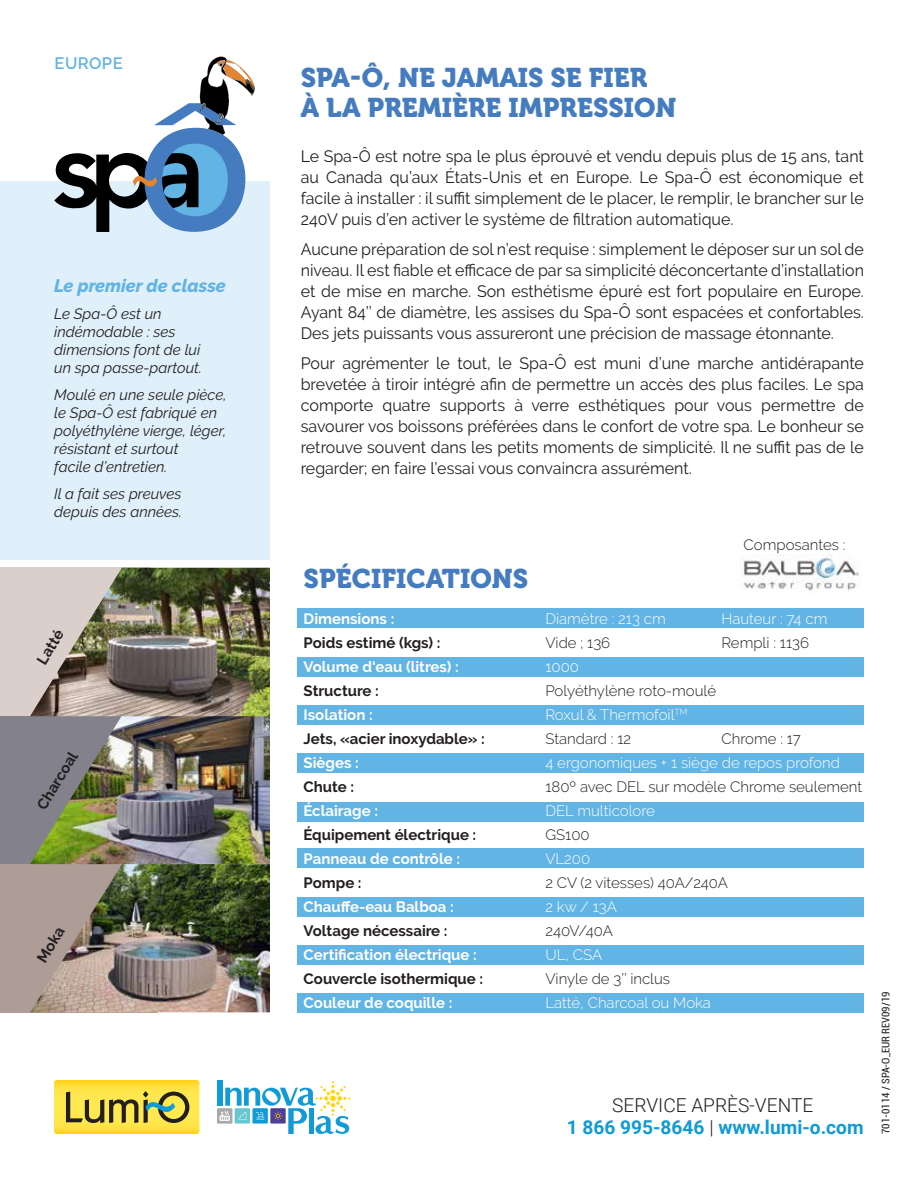
<style>
.page{position:relative;width:918px;height:1188px;background:#fff}
.page>*{position:absolute;margin:0;border:0;box-sizing:border-box;transform-origin:0 0}
.t1{font:26.85px/29.7px "Museo 900";color:#457cbf}
.t2{font:700 19.2px/22.4px "Roboto";color:#109ad6;text-align:center}
.t3{font:italic 800 18px "Raleway";color:#62b4e4}
.t4{font:16.5px/21px "Raleway";color:#231f20;text-align:justify}
.t5{font:600 16.5px "Raleway";letter-spacing:.025em;color:#62b4e4}
.t6{font:italic 15px/18px "Raleway";color:#231f20}
.t7{font:300 15px "Raleway";color:#231f20}
.t8{font:700 15px "Raleway";color:#231f20}
.t9{font:700 15px "Raleway";color:#fff}
.t10{font:300 15px "Raleway";color:#fff}
.t11{font:condensed 10.5px "Roboto";color:#231f20}
.s1{font-weight:300;color:#231f20}
</style>
<div class="page">
<div style="left:0;top:181px;width:270px;height:379px;background:#e0f0fa"></div>
<div style="left:0;top:716px;width:193px;height:148px;background:#83818b"></div>
<div style="left:0;top:864px;width:158px;height:149px;background:#ae9c97"></div>
<svg style="left:54px;top:56px;width:201px;height:176px"></svg>
<div style="left:218px;top:1080px;width:5px;height:26px;background:#109ad6"></div>
<svg style="left:217px;top:1108px;width:15px;height:16px"></svg>
<svg style="left:220px;top:1081px;width:130px;height:53px"></svg>
<svg style="left:54px;top:1080px;width:145px;height:54px;background:#d8c340"></svg>
<div style="left:298px;top:608px;width:566px;height:20px;background:#62b4e4"></div>
<div style="left:298px;top:657px;width:566px;height:19px;background:#62b4e4"></div>
<div style="left:298px;top:705px;width:566px;height:20px;background:#62b4e4"></div>
<div style="left:298px;top:753px;width:566px;height:20px;background:#62b4e4"></div>
<div style="left:298px;top:802px;width:566px;height:19px;background:#62b4e4"></div>
<div style="left:298px;top:849px;width:566px;height:19px;background:#62b4e4"></div>
<div style="left:298px;top:897px;width:566px;height:19px;background:#62b4e4"></div>
<div style="left:298px;top:945px;width:566px;height:20px;background:#62b4e4"></div>
<div style="left:298px;top:994px;width:566px;height:19px;background:#62b4e4"></div>
<img style="left:30px;top:568px;width:240px;height:444px">
<img style="left:739px;top:554px;width:120px;height:37px">
<img style="left:0;top:567px;width:150px;height:149px">
<p class="t5" style="left:55px;top:54px;width:69px">EUROPE</p>
<p class="t3" style="left:54px;top:275px;width:173px">Le premier de classe</p>
<p class="t6" style="left:54px;top:305px;width:149px">Le Spa-Ô est un indémodable : ses dimensions font de lui un spa passe-partout.</p>
<p class="t6" style="left:54px;top:386px;width:174px">Moulé en une seule pièce, le Spa-Ô est fabriqué en polyéthylène vierge, léger, résistant et surtout<br>facile d’entretien.</p>
<p class="t6" style="left:54px;top:485px;width:129px">Il a fait ses preuves depuis des années.</p>
<p class="t8" style="left:33px;top:659px;width:39px;rotate:-59deg">Latté</p>
<p class="t8" style="left:33px;top:804px;width:66px;rotate:-59deg">Charcoal</p>
<p class="t8" style="left:33px;top:957px;width:40px;rotate:-59deg">Moka</p>
<h1 class="t1" style="left:301px;top:63px;width:377px">SPA-Ô, NE JAMAIS SE FIER<br>À LA PREMIÈRE IMPRESSION</h1>
<p class="t4" style="left:301px;top:145px;width:565px">Le Spa-Ô est notre spa le plus éprouvé et vendu depuis plus de 15 ans, tant au Canada qu’aux États-Unis et en Europe. Le Spa-Ô est économique et facile à installer : il suffit simplement de le placer, le remplir, le brancher sur le 240V puis d’en activer le système de filtration automatique.</p>
<p class="t4" style="left:301px;top:238px;width:565px">Aucune préparation de sol n’est requise : simplement le déposer sur un sol de niveau. Il est fiable et efficace de par sa simplicité déconcertante d’installation et de mise en marche. Son esthétisme épuré est fort populaire en Europe.<br>Ayant 84’’ de diamètre, les assises du Spa-Ô sont espacées et confortables.<br>Des jets puissants vous assureront une précision de massage étonnante.</p>
<p class="t4" style="left:301px;top:352px;width:565px">Pour agrémenter le tout, le Spa-Ô est muni d’une marche antidérapante brevetée à tiroir intégré afin de permettre un accès des plus faciles. Le spa comporte quatre supports à verre esthétiques pour vous permettre de savourer vos boissons préférées dans le confort de votre spa. Le bonheur se retrouve souvent dans les petits moments de simplicité. Il ne suffit pas de le regarder; en faire l’essai vous convaincra assurément.</p>
<p class="t7" style="left:744px;top:536px;width:103px">Composantes :</p>
<h1 class="t1" style="left:304px;top:564px;width:226px">SPÉCIFICATIONS</h1>
<p class="t9" style="left:304px;top:610px;width:92px">Dimensions :</p>
<p class="t10" style="left:545px;top:610px;width:122px">Diamètre : 213 cm</p>
<p class="t10" style="left:721px;top:610px;width:107px">Hauteur : 74 cm</p>
<p class="t8" style="left:304px;top:634px;width:138px">Poids estimé (kgs) :</p>
<p class="t7" style="left:545px;top:634px;width:66px">Vide ; 136</p>
<p class="t7" style="left:721px;top:634px;width:89px">Rempli : 1136</p>
<p class="t9" style="left:304px;top:658px;width:157px">Volume d‘eau (litres) :</p>
<p class="t10" style="left:545px;top:658px;width:35px">1000</p>
<p class="t8" style="left:304px;top:682px;width:77px">Structure :</p>
<p class="t7" style="left:545px;top:682px;width:172px">Polyéthylène roto-moulé</p>
<p class="t9" style="left:304px;top:706px;width:71px">Isolation :</p>
<p class="t10" style="left:545px;top:706px;width:144px">Roxul &amp; Thermofoil<sup>TM</sup></p>
<p class="t8" style="left:304px;top:730px;width:183px">Jets, «acier inoxydable» :</p>
<p class="t7" style="left:545px;top:730px;width:87px">Standard : 12</p>
<p class="t7" style="left:721px;top:730px;width:81px">Chrome : 17</p>
<p class="t9" style="left:304px;top:754px;width:57px">Sièges :</p>
<p class="t10" style="left:545px;top:754px;width:296px">4 ergonomiques + 1 siège de repos profond</p>
<p class="t8" style="left:304px;top:778px;width:52px">Chute :</p>
<p class="t7" style="left:545px;top:778px;width:318px">180º avec DEL sur modèle Chrome seulement</p>
<p class="t9" style="left:304px;top:802px;width:76px">Éclairage :</p>
<p class="t10" style="left:545px;top:802px;width:111px">DEL multicolore</p>
<p class="t8" style="left:304px;top:826px;width:174px">Équipement électrique :</p>
<p class="t7" style="left:545px;top:826px;width:46px">GS100</p>
<p class="t9" style="left:304px;top:850px;width:158px">Panneau de contrôle :</p>
<p class="t10" style="left:545px;top:850px;width:46px">VL200</p>
<p class="t8" style="left:304px;top:874px;width:60px">Pompe :</p>
<p class="t7" style="left:545px;top:874px;width:184px">2 CV (2 vitesses) 40A/240A</p>
<p class="t9" style="left:304px;top:898px;width:152px">Chauffe-eau Balboa :</p>
<p class="t10" style="left:545px;top:898px;width:73px">2 kw / 13A</p>
<p class="t8" style="left:304px;top:922px;width:145px">Voltage nécessaire :</p>
<p class="t7" style="left:545px;top:922px;width:69px">240V/40A</p>
<p class="t9" style="left:304px;top:946px;width:175px">Certification électrique :</p>
<p class="t10" style="left:545px;top:946px;width:58px">UL, CSA</p>
<p class="t8" style="left:304px;top:970px;width:181px">Couvercle isothermique :</p>
<p class="t7" style="left:545px;top:970px;width:126px">Vinyle de 3’’ inclus</p>
<p class="t9" style="left:304px;top:994px;width:150px">Couleur de coquille :</p>
<p class="t10" style="left:545px;top:994px;width:167px">Latté, Charcoal ou Moka</p>
<p class="t2" style="left:567px;top:1093px;width:298px"><span class="s1">SERVICE APRÈS-VENTE<br></span>1 866 995-8646 <span class="s1">|</span> www.lumi-o.com</p>
<p class="t11" style="left:878px;top:1134px;width:144px;rotate:-90deg">701-0114 / SPA-O_EUR REV09/19</p>
</div>
